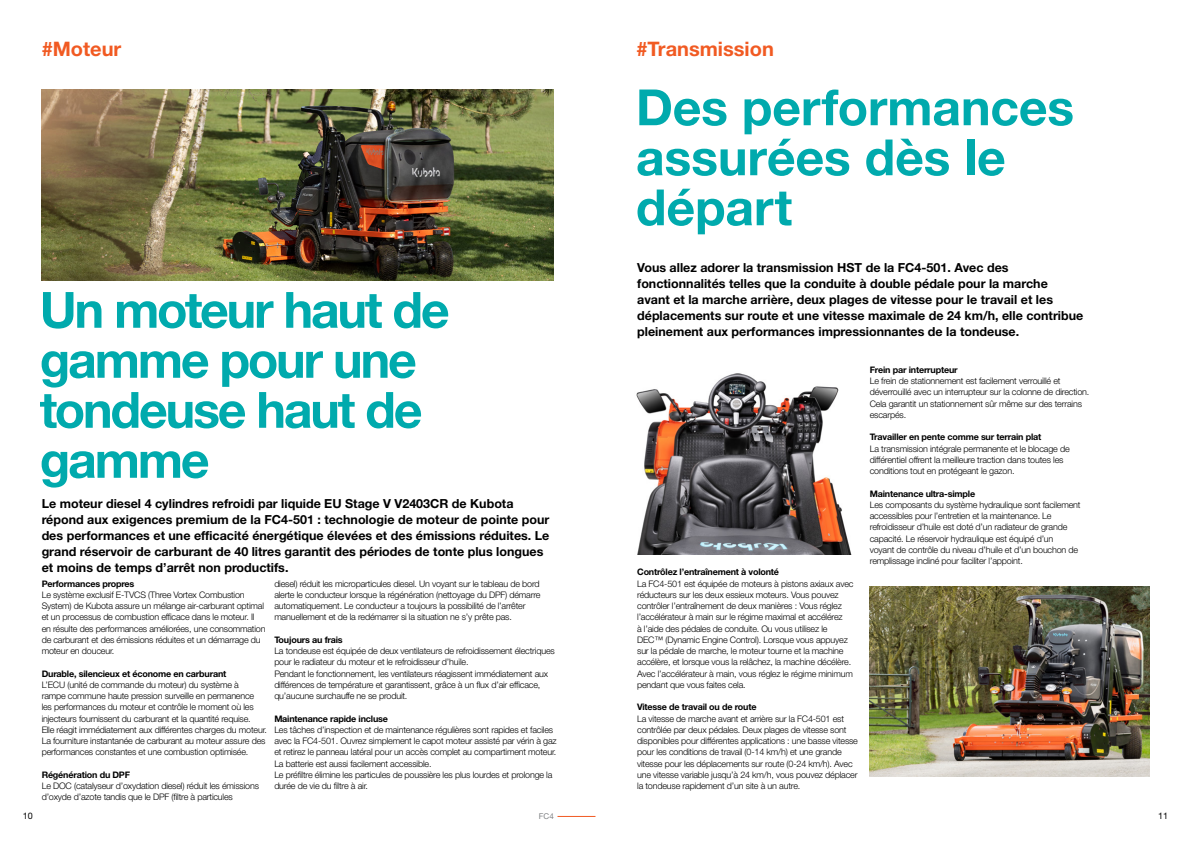
<style>
.page{position:relative;width:1191px;height:842px;background:#fff}
.page>*{position:absolute;margin:0;border:0;box-sizing:border-box;transform-origin:0 0}
.t1{font:700 50px/50px "Helvetica Neue LT Pro";letter-spacing:-.04em;color:#00aaad}
.t2{font:700 50px/50px "Helvetica Neue LT Pro";letter-spacing:-.005em;color:#00aaad}
.t3{font:700 20px "Helvetica Neue LT Pro";color:#f15a22}
.t4{font:700 12.5px/16px "Helvetica Neue LT Pro";color:#000}
.t5{font:300 9px/11.2px "Helvetica Neue LT Pro";letter-spacing:-.02em;color:#000}
.t6{font:700 9px "Helvetica Neue LT Pro";letter-spacing:-.02em;color:#000}
.t7{font:9px "Helvetica Neue LT Pro";color:#000}
.t8{font:8px "Helvetica Neue LT Pro";color:#808285}
</style>
<div class="page">
<hr style="left:557px;top:816px;width:38px;height:1px;background:#f15a22">
<img style="left:636px;top:373px;width:215px;height:181px">
<img style="left:870px;top:587px;width:279px;height:190px">
<img style="left:42px;top:89px;width:512px;height:192px">
<h2 class="t3" style="left:42px;top:36px;width:81px">#Moteur</h2>
<h1 class="t1" style="left:40px;top:284px;width:411px">Un moteur haut de gamme pour une tondeuse haut de gamme</h1>
<p class="t4" style="left:42px;top:495px;width:509px">Le moteur diesel 4 cylindres refroidi par liquide EU Stage V V2403CR de Kubota répond aux exigences premium de la FC4-501 : technologie de moteur de pointe pour des performances et une efficacité énergétique élevées et des émissions réduites. Le grand réservoir de carburant de 40 litres garantit des périodes de tonte plus longues et moins de temps d’arrêt non productifs.</p>
<p class="t6" style="left:42px;top:578px;width:94px">Performances propres</p>
<p class="t5" style="left:42px;top:589px;width:225px">Le système exclusif E-TVCS (Three Vortex Combustion System) de Kubota assure un mélange air-carburant optimal et un processus de combustion efficace dans le moteur. Il en résulte des performances améliorées, une consommation de carburant et des émissions réduites et un démarrage du moteur en douceur.</p>
<p class="t6" style="left:42px;top:668px;width:186px">Durable, silencieux et économe en carburant</p>
<p class="t5" style="left:42px;top:679px;width:227px">L’ECU (unité de commande du moteur) du système à<br>rampe commune haute pression surveille en permanence<br>les performances du moteur et contrôle le moment où les injecteurs fournissent du carburant et la quantité requise.<br>Elle réagit immédiatement aux différentes charges du moteur.<br>La fourniture instantanée de carburant au moteur assure des performances constantes et une combustion optimisée.</p>
<p class="t6" style="left:42px;top:769px;width:90px">Régénération du DPF</p>
<p class="t5" style="left:42px;top:780px;width:219px">Le DOC (catalyseur d’oxydation diesel) réduit les émissions d’oxyde d’azote tandis que le DPF (filtre à particules</p>
<p class="t5" style="left:274px;top:577px;width:268px">diesel) réduit les microparticules diesel. Un voyant sur le tableau de bord alerte le conducteur lorsque la régénération (nettoyage du DPF) démarre automatiquement. Le conducteur a toujours la possibilité de l’arrêter manuellement et de la redémarrer si la situation ne s’y prête pas.</p>
<p class="t6" style="left:274px;top:634px;width:70px">Toujours au frais</p>
<p class="t5" style="left:274px;top:645px;width:282px">La tondeuse est équipée de deux ventilateurs de refroidissement électriques pour le radiateur du moteur et le refroidisseur d’huile.<br>Pendant le fonctionnement, les ventilateurs réagissent immédiatement aux différences de température et garantissent, grâce à un flux d’air efficace, qu’aucune surchauffe ne se produit.</p>
<p class="t6" style="left:274px;top:713px;width:115px">Maintenance rapide incluse</p>
<p class="t5" style="left:274px;top:724px;width:284px">Les tâches d’inspection et de maintenance régulières sont rapides et faciles avec la FC4-501. Ouvrez simplement le capot moteur assisté par vérin à gaz et retirez le panneau latéral pour un accès complet au compartiment moteur.<br>La batterie est aussi facilement accessible.<br>Le préfiltre élimine les particules de poussière les plus lourdes et prolonge la durée de vie du filtre à air.</p>
<h2 class="t3" style="left:636px;top:36px;width:139px">#Transmission</h2>
<h1 class="t2" style="left:636px;top:81px;width:440px">Des performances assurées dès le départ</h1>
<p class="t4" style="left:637px;top:259px;width:447px">Vous allez adorer la transmission HST de la FC4-501. Avec des fonctionnalités telles que la conduite à double pédale pour la marche avant et la marche arrière, deux plages de vitesse pour le travail et les déplacements sur route et une vitesse maximale de 24 km/h, elle contribue pleinement aux performances impressionnantes de la tondeuse.</p>
<p class="t6" style="left:870px;top:364px;width:89px">Frein par interrupteur</p>
<p class="t5" style="left:870px;top:375px;width:221px">Le frein de stationnement est facilement verrouillé et déverrouillé avec un interrupteur sur la colonne de direction.<br>Cela garantit un stationnement sûr même sur des terrains escarpés.</p>
<p class="t6" style="left:870px;top:431px;width:173px">Travailler en pente comme sur terrain plat</p>
<p class="t5" style="left:870px;top:442px;width:201px">La transmission intégrale permanente et le blocage de différentiel offrent la meilleure traction dans toutes les conditions tout en protégeant le gazon.</p>
<p class="t6" style="left:870px;top:488px;width:107px">Maintenance ultra-simple</p>
<p class="t5" style="left:870px;top:499px;width:212px">Les composants du système hydraulique sont facilement accessibles pour l’entretien et la maintenance. Le refroidisseur d’huile est doté d’un radiateur de grande capacité. Le réservoir hydraulique est équipé d’un<br>voyant de contrôle du niveau d’huile et d’un bouchon de remplissage incliné pour faciliter l’appoint.</p>
<p class="t6" style="left:637px;top:566px;width:143px">Contrôlez l’entraînement à volonté</p>
<p class="t5" style="left:637px;top:577px;width:218px">La FC4-501 est équipée de moteurs à pistons axiaux avec réducteurs sur les deux essieux moteurs. Vous pouvez contrôler l’entraînement de deux manières : Vous réglez l’accélérateur à main sur le régime maximal et accélérez<br>à l’aide des pédales de conduite. Ou vous utilisez le DEC™ (Dynamic Engine Control). Lorsque vous appuyez sur la pédale de marche, le moteur tourne et la machine accélère, et lorsque vous la relâchez, la machine décélère.<br>Avec l’accélérateur à main, vous réglez le régime minimum pendant que vous faites cela.</p>
<p class="t6" style="left:637px;top:701px;width:121px">Vitesse de travail ou de route</p>
<p class="t5" style="left:637px;top:712px;width:222px">La vitesse de marche avant et arrière sur la FC4-501 est contrôlée par deux pédales. Deux plages de vitesse sont disponibles pour différentes applications : une basse vitesse pour les conditions de travail (0-14 km/h) et une grande vitesse pour les déplacements sur route (0-24 km/h). Avec une vitesse variable jusqu’à 24 km/h, vous pouvez déplacer la tondeuse rapidement d’un site à un autre.</p>
<p class="t7" style="left:23px;top:810px;width:12px">10</p>
<p class="t8" style="left:539px;top:811px;width:16px">FC4</p>
<p class="t7" style="left:1158px;top:810px;width:12px">11</p>
</div>
